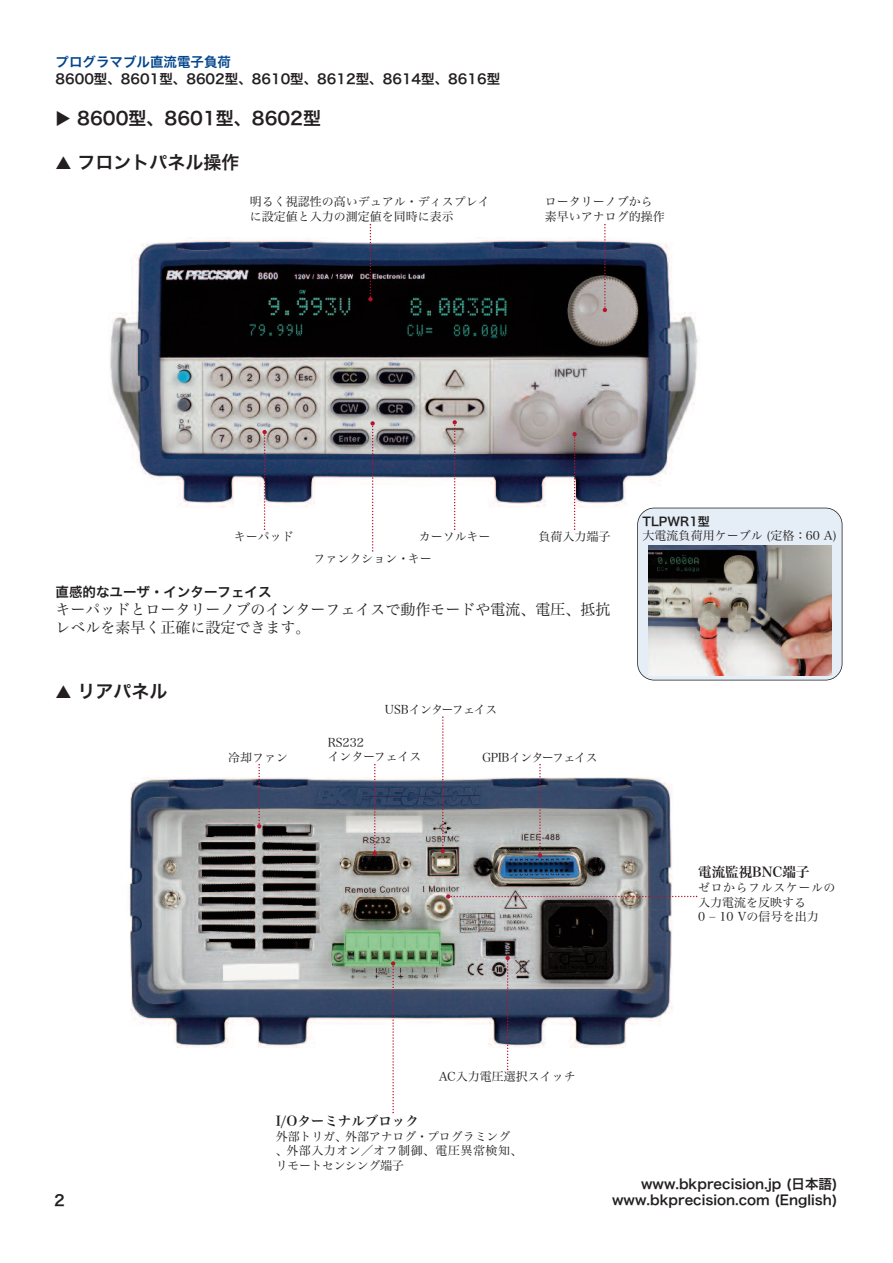
<style>
.page{position:relative;width:893px;height:1263px;background:#fff}
.page>*{position:absolute;margin:0;border:0;box-sizing:border-box;transform-origin:0 0}
.t1{font:18px "Hira Kaku Pro N W6";color:#231f20}
.t2{font:15px/18px "Hira Min Pro N W3";color:#231f20}
.t3{font:15px "Hira Kaku Pro N W6";color:#231f20}
.t4{font:13.5px "Hira Kaku Pro N W6";color:#231f20}
.t5{font:13.5px "Hira Min Pro N W6";color:#231f20}
.t6{font:13.5px "Hira Kaku Pro N W6";color:#02448d}
.t7{font:12px/14.4px "Hira Min Pro N W3";color:#231f20}
.t8{font:12px "Hira Min Pro N W3";letter-spacing:-.05em;color:#231f20}
.t9{font:12px "Hira Kaku Pro N W6";color:#231f20}
</style>
<div class="page">
<img style="left:129px;top:778px;width:544px;height:270px">
<img style="left:110px;top:240px;width:592px;height:268px">
<svg style="left:262px;top:430px;width:5px;height:100px"></svg>
<svg style="left:453px;top:420px;width:4px;height:110px"></svg>
<svg style="left:368px;top:224px;width:5px;height:77px"></svg>
<svg style="left:572px;top:432px;width:5px;height:98px"></svg>
<svg style="left:370px;top:421px;width:5px;height:131px"></svg>
<svg style="left:603px;top:224px;width:4px;height:88px"></svg>
<svg style="left:391px;top:961px;width:4px;height:152px"></svg>
<svg style="left:505px;top:956px;width:5px;height:114px"></svg>
<svg style="left:257px;top:764px;width:4px;height:64px"></svg>
<svg style="left:373px;top:764px;width:4px;height:91px"></svg>
<svg style="left:441px;top:716px;width:4px;height:137px"></svg>
<svg style="left:538px;top:764px;width:4px;height:94px"></svg>
<svg style="left:446px;top:894px;width:251px;height:5px"></svg>
<div style="left:638px;top:508px;width:204px;height:172px;background:#e5eef7;border-radius:17px"></div>
<div style="left:637px;top:508px;width:205px;height:172px;border:2px solid #231f20;border-radius:17px"></div>
<img style="left:648px;top:545px;width:183px;height:130px">
<p class="t6" style="left:56px;top:50px;width:177px">プログラマブル直流電子負荷</p>
<p class="t4" style="left:56px;top:66px;width:446px">8600型、8601型、8602型、8610型、8612型、8614型、8616型</p>
<h1 class="t1" style="left:56px;top:102px;width:267px">◆ 8600型、8601型、8602型</h1>
<h1 class="t1" style="left:56px;top:145px;width:186px">▲ フロントパネル操作</h1>
<p class="t7" style="left:250px;top:194px;width:241px">明るく視認性の高いデュアル・ディスプレイに設定値と入力の測定値を同時に表示</p>
<p class="t7" style="left:545px;top:194px;width:121px">ロータリーノブから素早いアナログ的操作</p>
<p class="t7" style="left:234px;top:528px;width:61px">キーパッド</p>
<p class="t7" style="left:419px;top:528px;width:73px">カーソルキー</p>
<p class="t7" style="left:314px;top:550px;width:120px">ファンクション・キー</p>
<p class="t7" style="left:539px;top:528px;width:73px">負荷入力端子</p>
<p class="t4" style="left:56px;top:579px;width:217px">直感的なユーザ・インターフェイス</p>
<p class="t2" style="left:56px;top:599px;width:556px">キーパッドとロータリーノブのインターフェイスで動作モードや電流、電圧、抵抗レベルを素早く正確に設定できます。</p>
<h1 class="t1" style="left:56px;top:675px;width:114px">▲ リアパネル</h1>
<p class="t7" style="left:228px;top:749px;width:61px">冷却ファン</p>
<p class="t8" style="left:385px;top:699px;width:114px">USBインターフェイス</p>
<p class="t7" style="left:328px;top:734px;width:95px">RS232<br>インターフェイス</p>
<p class="t8" style="left:482px;top:747px;width:117px">GPIBインターフェイス</p>
<p class="t9" style="left:643px;top:511px;width:69px">TLPWR1型</p>
<p class="t7" style="left:643px;top:527px;width:195px">大電流負荷用ケーブル (定格：60 A)</p>
<p class="t5" style="left:698px;top:860px;width:113px">電流監視BNC端子</p>
<p class="t7" style="left:698px;top:879px;width:139px">ゼロからフルスケールの入力電流を反映する<br>0 – 10 Vの信号を出力</p>
<p class="t7" style="left:439px;top:1068px;width:138px">AC入力電圧選択スイッチ</p>
<p class="t5" style="left:276px;top:1109px;width:145px">I/Oターミナルブロック</p>
<p class="t7" style="left:276px;top:1128px;width:248px">外部トリガ、外部アナログ・プログラミング、外部入力オン／オフ制御、電圧異常検知、リモートセンシング端子</p>
<p class="t4" style="left:641px;top:1171px;width:198px">www.bkprecision.jp (日本語)</p>
<p class="t3" style="left:54px;top:1187px;width:12px">2</p>
<p class="t4" style="left:612px;top:1188px;width:227px">www.bkprecision.com (English)</p>
</div>
